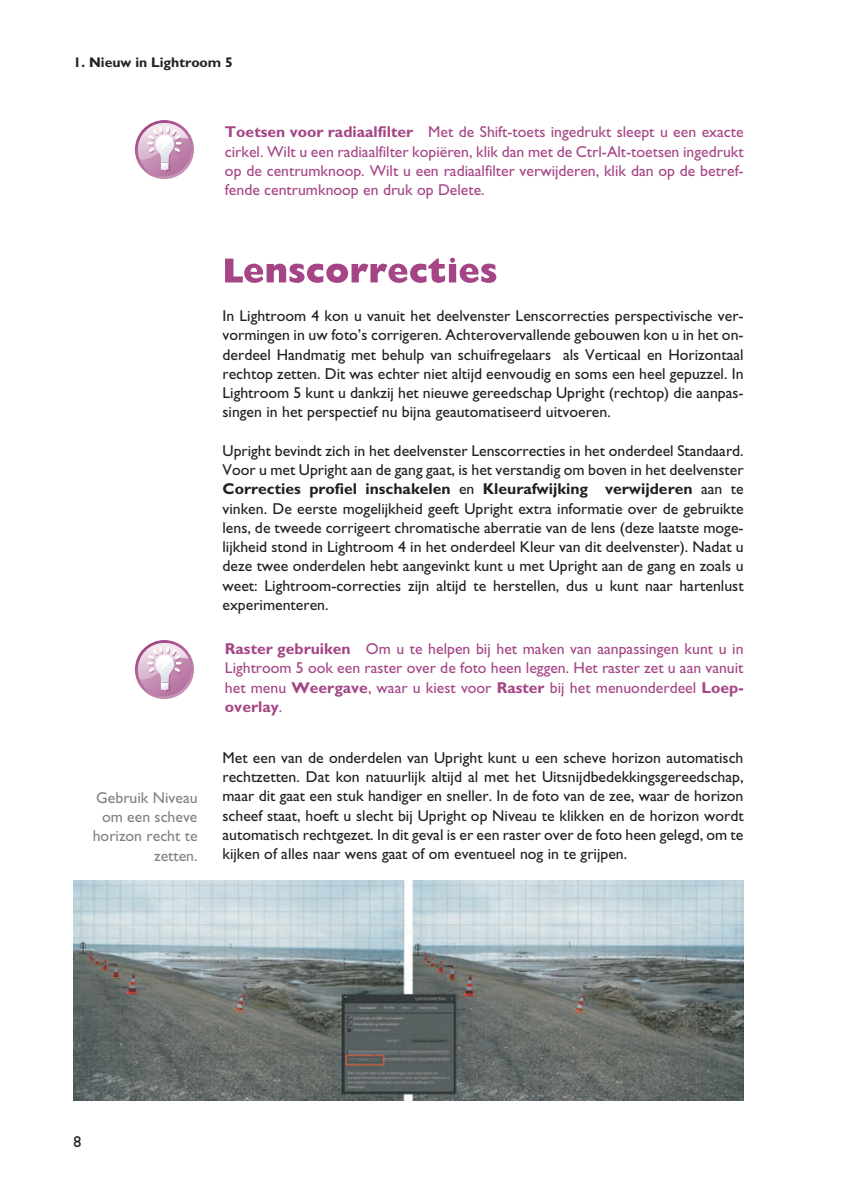
<style>
.page{position:relative;width:844px;height:1192px;background:#fff}
.page>*{position:absolute;margin:0;border:0;box-sizing:border-box;transform-origin:0 0}
.t1{font:15.75px/19.2px "Gill Sans";color:#231f20;text-align:justify}
.t2{font:15.75px/19.2px "Gill Sans";color:#a54586;text-align:justify}
.t3{font:15.75px/19.2px "Gill Sans";color:#808285;text-align:right}
.t4{font:700 14px "Gill Sans";color:#231f20}
.s1{font-weight:700}
</style>
<div class="page">
<svg style="left:225px;top:258px;width:271px;height:25px"></svg>
<img style="left:74px;top:880px;width:669px;height:219px">
<svg style="left:135px;top:640px;width:59px;height:59px"></svg>
<div style="left:138px;top:643px;width:53px;height:53px;background:#ba7aa6;border-radius:50%"></div>
<svg style="left:138px;top:643px;width:51px;height:48px"></svg>
<svg style="left:135px;top:120px;width:59px;height:59px"></svg>
<div style="left:138px;top:123px;width:53px;height:53px;background:#ba7aa6;border-radius:50%"></div>
<svg style="left:138px;top:123px;width:51px;height:48px"></svg>
<p class="t4" style="left:74px;top:58px;width:161px">1. Nieuw in Lightroom 5</p>
<p class="t2" style="left:225px;top:124px;width:520px"><span class="s1">Toetsen voor radiaalfilter</span> Met de Shift-toets ingedrukt sleept u een exacte cirkel. Wilt u een radiaalfilter kopiëren, klik dan met de Ctrl-Alt-toetsen ingedrukt op de centrumknoop. Wilt u een radiaalfilter verwijderen, klik dan op de betref&shy;fende centrumknoop en druk op Delete.</p>
<p class="t3" style="left:93px;top:789px;width:106px">Gebruik Niveau om een scheve horizon recht te zetten.</p>
<p class="t1" style="left:222px;top:308px;width:522px">In Lightroom 4 kon u vanuit het deelvenster Lenscorrecties perspectivische ver&shy;vormingen in uw foto’s corrigeren. Achterovervallende gebouwen kon u in het on&shy;derdeel Handmatig met behulp van schuifregelaars als Verticaal en Horizontaal rechtop zetten. Dit was echter niet altijd eenvoudig en soms een heel gepuzzel. In Lightroom 5 kunt u dankzij het nieuwe gereedschap Upright (rechtop) die aanpas&shy;singen in het perspectief nu bijna geautomatiseerd uitvoeren.</p>
<p class="t1" style="left:222px;top:442px;width:522px">Upright bevindt zich in het deelvenster Lenscorrecties in het onderdeel Standaard.<br>Voor u met Upright aan de gang gaat, is het verstandig om boven in het deelvenster <span class="s1">Correcties profiel inschakelen</span> en <span class="s1">Kleurafwijking verwijderen</span> aan te vinken. De eerste mogelijkheid geeft Upright extra informatie over de gebruikte lens, de tweede corrigeert chromatische aberratie van de lens (deze laatste moge&shy;lijkheid stond in Lightroom 4 in het onderdeel Kleur van dit deelvenster). Nadat u deze twee onderdelen hebt aangevinkt kunt u met Upright aan de gang en zoals u weet: Lightroom-correcties zijn altijd te herstellen, dus u kunt naar hartenlust experimenteren.</p>
<p class="t2" style="left:225px;top:640px;width:520px"><span class="s1">Raster gebruiken</span> Om u te helpen bij het maken van aanpassingen kunt u in Lightroom 5 ook een raster over de foto heen leggen. Het raster zet u aan vanuit het menu <span class="s1">Weergave</span>, waar u kiest voor <span class="s1">Raster</span> bij het menuonderdeel <span class="s1">Loep&shy;overlay</span>.</p>
<p class="t1" style="left:222px;top:749px;width:522px">Met een van de onderdelen van Upright kunt u een scheve horizon automatisch rechtzetten. Dat kon natuurlijk altijd al met het Uitsnijdbedekkingsgereedschap, maar dit gaat een stuk handiger en sneller. In de foto van de zee, waar de horizon scheef staat, hoeft u slecht bij Upright op Niveau te klikken en de horizon wordt automatisch rechtgezet. In dit geval is er een raster over de foto heen gelegd, om te kijken of alles naar wens gaat of om eventueel nog in te grijpen.</p>
<p class="t1" style="left:74px;top:1133px;width:9px">8</p>
</div>
